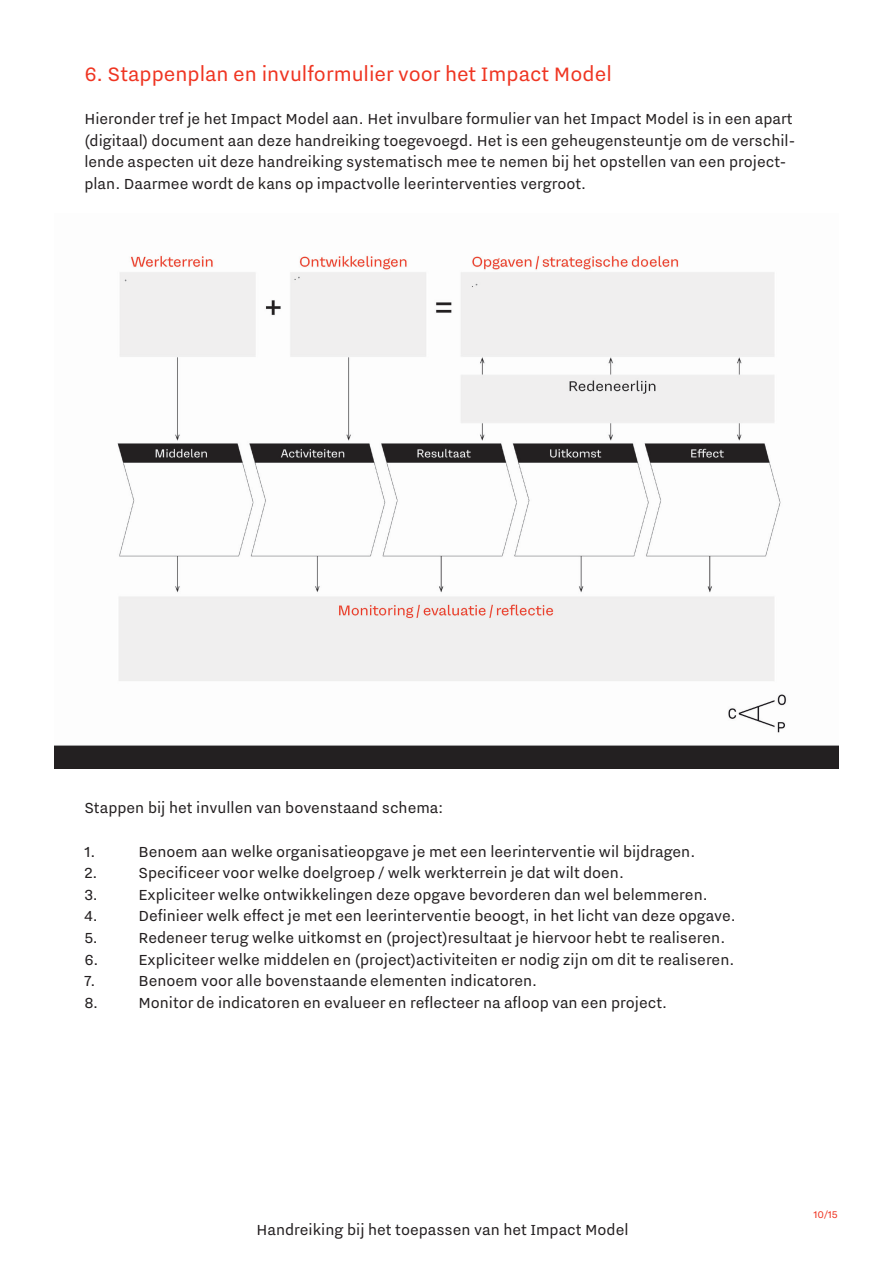
<style>
.page{position:relative;width:893px;height:1263px;background:#fff}
.page>*{position:absolute;margin:0;border:0;box-sizing:border-box;transform-origin:0 0}
.t1{font:24px "Nitti Grotesk";color:#ef3522}
.t2{font:18px/21.6px "Nitti Grotesk";color:#231f20}
.t3{font:12px "Nitti Grotesk";color:#ef3522}
</style>
<div class="page">
<img style="left:54px;top:255px;width:785px;height:514px">
<h1 class="t1" style="left:84px;top:60px;width:529px">6. Stappenplan en invulformulier voor het Impact Model</h1>
<p class="t2" style="left:84px;top:107px;width:712px">Hieronder tref je het Impact Model aan. Het invulbare formulier van het Impact Model is in een apart (digitaal) document aan deze handreiking toegevoegd. Het is een geheugensteuntje om de verschil&shy;lende aspecten uit deze handreiking systematisch mee te nemen bij het opstellen van een project&shy;plan. Daarmee wordt de kans op impactvolle leerinterventies vergroot.</p>
<p class="t2" style="left:84px;top:797px;width:361px">Stappen bij het invullen van bovenstaand schema:</p>
<p class="t2" style="left:84px;top:840px;width:612px">1. Benoem aan welke organisatieopgave je met een leerinterventie wil bijdragen.</p>
<p class="t2" style="left:84px;top:861px;width:541px">2. Specificeer voor welke doelgroep / welk werkterrein je dat wilt doen.</p>
<p class="t2" style="left:84px;top:883px;width:625px">3. Expliciteer welke ontwikkelingen deze opgave bevorderen dan wel belemmeren.</p>
<p class="t2" style="left:84px;top:905px;width:653px">4. Definieer welk effect je met een leerinterventie beoogt, in het licht van deze opgave.</p>
<p class="t2" style="left:84px;top:926px;width:642px">5. Redeneer terug welke uitkomst en (project)resultaat je hiervoor hebt te realiseren.</p>
<p class="t2" style="left:84px;top:948px;width:651px">6. Expliciteer welke middelen en (project)activiteiten er nodig zijn om dit te realiseren.</p>
<p class="t2" style="left:84px;top:969px;width:454px">7. Benoem voor alle bovenstaande elementen indicatoren.</p>
<p class="t2" style="left:84px;top:991px;width:584px">8. Monitor de indicatoren en evalueer en reflecteer na afloop van een project.</p>
<p class="t2" style="left:257px;top:1218px;width:373px">Handreiking bij het toepassen van het Impact Model</p>
<p class="t3" style="left:813px;top:1208px;width:26px">10/15</p>
</div>
